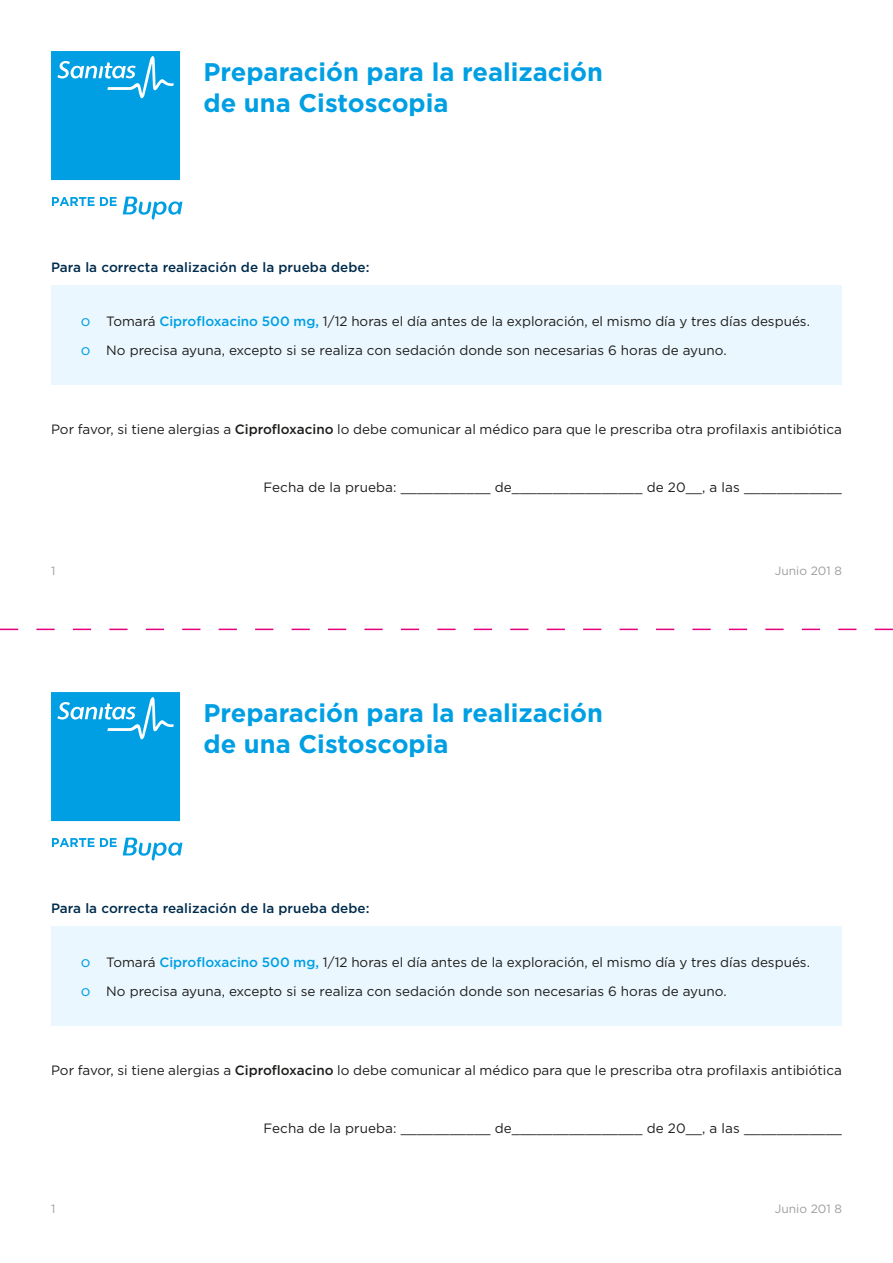
<style>
.page{position:relative;width:893px;height:1263px;background:#fff}
.page>*{position:absolute;margin:0;border:0;box-sizing:border-box;transform-origin:0 0}
.t1{font:700 25.5px/30.6px "Gotham";color:#009fe3}
.t2{font:13.5px/29px "Gotham";color:#1d1d1b}
.t3{font:500 13.5px "Gotham";letter-spacing:.005em;color:#002c4d}
.t4{font:12px "Gotham";color:#9d9d9d}
.s1{font-size:15px;color:#009fe3}
.s2{font-weight:500;color:#009fe3}
.s3{font-weight:500}
</style>
<div class="page">
<svg style="left:52px;top:197px;width:65px;height:9px"></svg>
<svg style="left:123px;top:197px;width:59px;height:22px"></svg>
<div style="left:51px;top:51px;width:129px;height:129px;background:#009fe3"></div>
<svg style="left:57px;top:56px;width:117px;height:42px"></svg>
<svg style="left:52px;top:838px;width:65px;height:9px"></svg>
<svg style="left:123px;top:838px;width:59px;height:22px"></svg>
<div style="left:51px;top:692px;width:129px;height:129px;background:#009fe3"></div>
<svg style="left:57px;top:697px;width:117px;height:42px"></svg>
<div style="left:51px;top:286px;width:791px;height:99px;background:#ebf7fe"></div>
<div style="left:51px;top:927px;width:791px;height:99px;background:#ebf7fe"></div>
<svg style="left:0;top:629px;width:893px;height:1px"></svg>
<h1 class="t1" style="left:203px;top:57px;width:401px">Preparación para la realización de una Cistoscopia</h1>
<p class="t3" style="left:51px;top:259px;width:320px">Para la correcta realización de la prueba debe:</p>
<p class="t2" style="left:81px;top:306px;width:731px"><span class="s1">o</span> Tomará <span class="s2">Ciprofloxacino 500 mg,</span> 1/12 horas el día antes de la exploración, el mismo día y tres días después. <span class="s1">o</span> No precisa ayuna, excepto si se realiza con sedación donde son necesarias 6 horas de ayuno.</p>
<p class="t2" style="left:51px;top:415px;width:792px">Por favor, si tiene alergias a <span class="s3">Ciprofloxacino</span> lo debe comunicar al médico para que le prescriba otra profilaxis antibiótica</p>
<p class="t2" style="left:263px;top:473px;width:580px">Fecha de la prueba: ___________ de________________ de 20__, a las ____________</p>
<p class="t4" style="left:51px;top:563px;width:6px">1</p>
<p class="t4" style="left:775px;top:563px;width:69px">Junio 201 8</p>
<h1 class="t1" style="left:203px;top:697px;width:401px">Preparación para la realización de una Cistoscopia</h1>
<p class="t3" style="left:51px;top:900px;width:320px">Para la correcta realización de la prueba debe:</p>
<p class="t2" style="left:81px;top:947px;width:731px"><span class="s1">o</span> Tomará <span class="s2">Ciprofloxacino 500 mg,</span> 1/12 horas el día antes de la exploración, el mismo día y tres días después. <span class="s1">o</span> No precisa ayuna, excepto si se realiza con sedación donde son necesarias 6 horas de ayuno.</p>
<p class="t2" style="left:51px;top:1056px;width:792px">Por favor, si tiene alergias a <span class="s3">Ciprofloxacino</span> lo debe comunicar al médico para que le prescriba otra profilaxis antibiótica</p>
<p class="t2" style="left:263px;top:1114px;width:580px">Fecha de la prueba: ___________ de________________ de 20__, a las ____________</p>
<p class="t4" style="left:51px;top:1201px;width:6px">1</p>
<p class="t4" style="left:775px;top:1201px;width:69px">Junio 201 8</p>
</div>
